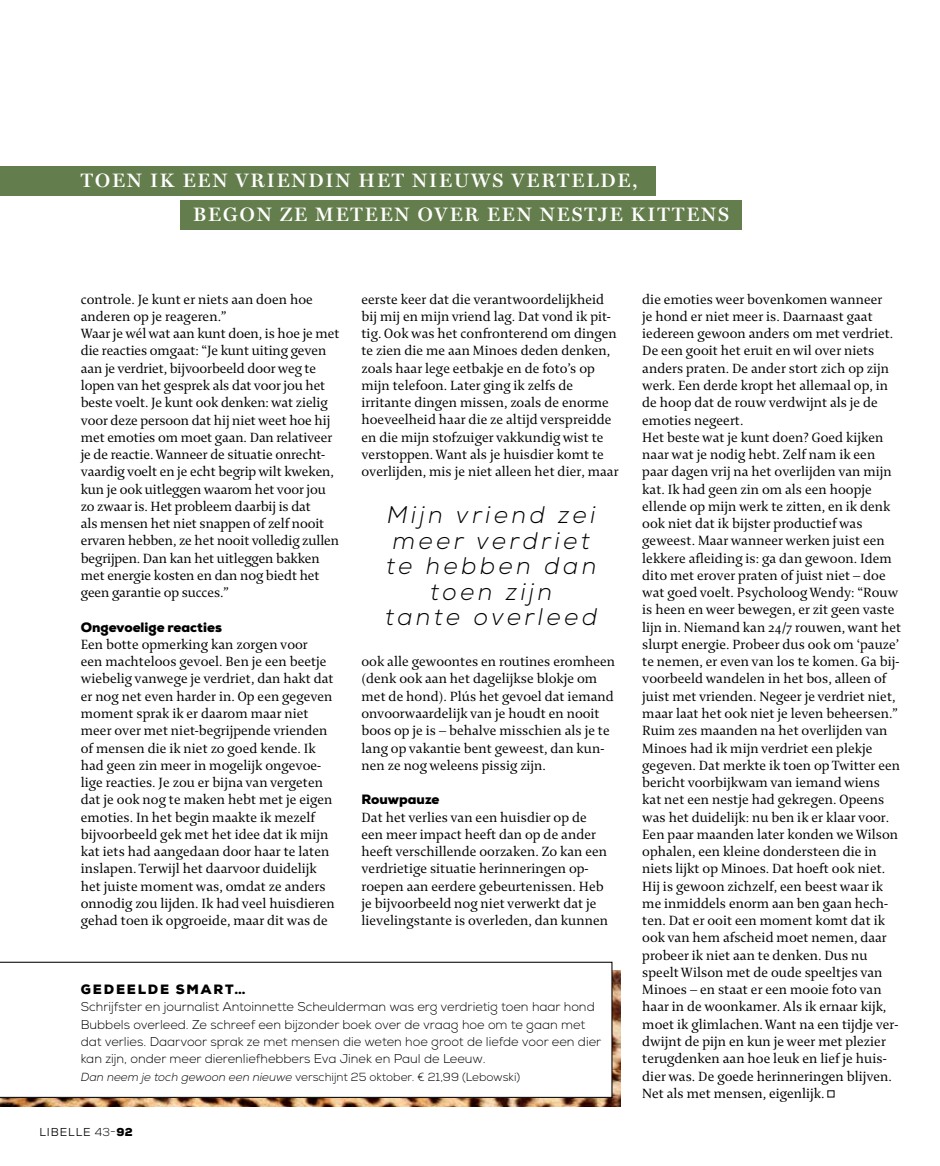
<style>
.page{position:relative;width:940px;height:1166px;background:#fff}
.page>*{position:absolute;margin:0;border:0;box-sizing:border-box;transform-origin:0 0}
.t1{font:italic 300 24px/25.5px "Nexa";letter-spacing:.15em;color:#000;text-align:center}
.t2{font:600 19.5px/34px "Miller Display";letter-spacing:.1em;color:#fff}
.t3{font:14.4px/17.2px "Enigma 2";color:#000}
.t4{font:900 13.5px "Nexa";color:#000}
.t5{font:900 13.5px "Nexa";letter-spacing:.135em;color:#000}
.t6{font:300 12.75px/17.2px "Nexa";color:#000}
.t7{font:300 11.7px "Nexa";color:#000}
.t8{font:11.55px "Nexa";letter-spacing:.08em;color:#000}
.s1{font-style:italic}
.s2{font-weight:300}
.s3{font-weight:900}
</style>
<div class="page">
<img style="left:0;top:969px;width:621px;height:137px">
<svg style="left:0;top:961px;width:612px;height:136px"></svg>
<div style="left:0;top:166px;width:655px;height:30px;background:#647d4c"></div>
<div style="left:181px;top:200px;width:561px;height:30px;background:#647d4c"></div>
<h2 class="t2" style="left:193px;top:164px;width:537px;text-indent:-112px">TOEN IK EEN VRIENDIN HET NIEUWS VERTELDE,<br>BEGON ZE METEEN OVER EEN NESTJE KITTENS</h2>
<p class="t3" style="left:81px;top:290px;width:260px">controle. Je kunt er niets aan doen hoe anderen op je reageren.”<br>Waar je wél wat aan kunt doen, is hoe je met die reacties omgaat: “Je kunt uiting geven aan je verdriet, bijvoorbeeld door weg te lopen van het gesprek als dat voor jou het beste voelt. Je kunt ook denken: wat zielig voor deze persoon dat hij niet weet hoe hij met emoties om moet gaan. Dan relativeer je de reactie. Wanneer de situatie onrecht&shy;vaardig voelt en je echt begrip wilt kweken, kun je ook uitleggen waarom het voor jou zo zwaar is. Het probleem daarbij is dat<br>als mensen het niet snappen of zelf nooit ervaren hebben, ze het nooit volledig zullen begrijpen. Dan kan het uitleggen bakken met energie kosten en dan nog biedt het geen garantie op succes.”</p>
<p class="t4" style="left:81px;top:618px;width:143px">Ongevoelige reacties</p>
<p class="t3" style="left:81px;top:635px;width:256px">Een botte opmerking kan zorgen voor<br>een machteloos gevoel. Ben je een beetje wiebelig vanwege je verdriet, dan hakt dat er nog net even harder in. Op een gegeven moment sprak ik er daarom maar niet meer over met niet-begrijpende vrienden of mensen die ik niet zo goed kende. Ik had geen zin meer in mogelijk ongevoe&shy;lige reacties. Je zou er bijna van vergeten dat je ook nog te maken hebt met je eigen emoties. In het begin maakte ik mezelf bijvoorbeeld gek met het idee dat ik mijn kat iets had aangedaan door haar te laten inslapen. Terwijl het daarvoor duidelijk het juiste moment was, omdat ze anders onnodig zou lijden. Ik had veel huisdieren gehad toen ik opgroeide, maar dit was de</p>
<p class="t3" style="left:361px;top:290px;width:258px">eerste keer dat die verantwoordelijkheid bij mij en mijn vriend lag. Dat vond ik pit&shy;tig. Ook was het confronterend om dingen te zien die me aan Minoes deden denken, zoals haar lege eetbakje en de foto’s op mijn telefoon. Later ging ik zelfs de irritante dingen missen, zoals de enorme hoeveelheid haar die ze altijd verspreidde en die mijn stofzuiger vakkundig wist te verstoppen. Want als je huisdier komt te overlijden, mis je niet alleen het dier, maar</p>
<h1 class="t1" style="left:385px;top:502px;width:214px">Mijn vriend zei meer verdriet te hebben dan toen zijn<br>tante overleed</h1>
<p class="t3" style="left:361px;top:652px;width:255px">ook alle gewoontes en routines eromheen (denk ook aan het dagelijkse blokje om met de hond). Plús het gevoel dat iemand onvoorwaardelijk van je houdt en nooit boos op je is – behalve misschien als je te lang op vakantie bent geweest, dan kun&shy;nen ze nog weleens pissig zijn.</p>
<p class="t4" style="left:361px;top:790px;width:80px">Rouwpauze</p>
<p class="t3" style="left:361px;top:807px;width:248px">Dat het verlies van een huisdier op de een meer impact heeft dan op de ander heeft verschillende oorzaken. Zo kan een verdrietige situatie herinneringen op&shy;roepen aan eerdere gebeurtenissen. Heb je bijvoorbeeld nog niet verwerkt dat je lievelingstante is overleden, dan kunnen</p>
<p class="t5" style="left:81px;top:980px;width:166px">GEDEELDE SMART…</p>
<p class="t6" style="left:81px;top:998px;width:522px">Schrijfster en journalist Antoinnette Scheulderman was erg verdrietig toen haar hond Bubbels overleed. Ze schreef een bijzonder boek over de vraag hoe om te gaan met dat verlies. Daarvoor sprak ze met mensen die weten hoe groot de liefde voor een dier kan zijn, onder meer dierenliefhebbers Eva Jinek en Paul de Leeuw.</p>
<p class="t7" style="left:81px;top:1069px;width:441px"><span class="s1">Dan neem je toch gewoon een nieuwe</span> verschijnt 25 oktober. € 21,99 (Lebowski)</p>
<p class="t8" style="left:39px;top:1123px;width:95px">LIBELLE <span class="s2">43-</span><span class="s3">92</span></p>
<p class="t3" style="left:642px;top:290px;width:261px">die emoties weer bovenkomen wanneer<br>je hond er niet meer is. Daarnaast gaat iedereen gewoon anders om met verdriet.<br>De een gooit het eruit en wil over niets anders praten. De ander stort zich op zijn werk. Een derde kropt het allemaal op, in de hoop dat de rouw verdwijnt als je de emoties negeert.<br>Het beste wat je kunt doen? Goed kijken naar wat je nodig hebt. Zelf nam ik een paar dagen vrij na het overlijden van mijn kat. Ik had geen zin om als een hoopje ellende op mijn werk te zitten, en ik denk ook niet dat ik bijster productief was geweest. Maar wanneer werken juist een lekkere afleiding is: ga dan gewoon. Idem dito met erover praten of juist niet – doe wat goed voelt. Psycholoog Wendy: “Rouw is heen en weer bewegen, er zit geen vaste lijn in. Niemand kan 24/7 rouwen, want het slurpt energie. Probeer dus ook om ‘pauze’ te nemen, er even van los te komen. Ga bij&shy;voorbeeld wandelen in het bos, alleen of juist met vrienden. Negeer je verdriet niet, maar laat het ook niet je leven beheersen.” Ruim zes maanden na het overlijden van Minoes had ik mijn verdriet een plekje gegeven. Dat merkte ik toen op Twitter een bericht voorbijkwam van iemand wiens kat net een nestje had gekregen. Opeens was het duidelijk: nu ben ik er klaar voor.<br>Een paar maanden later konden we Wilson ophalen, een kleine dondersteen die in niets lijkt op Minoes. Dat hoeft ook niet.<br>Hij is gewoon zichzelf, een beest waar ik me inmiddels enorm aan ben gaan hech&shy;ten. Dat er ooit een moment komt dat ik ook van hem afscheid moet nemen, daar probeer ik niet aan te denken. Dus nu speelt Wilson met de oude speeltjes van Minoes – en staat er een mooie foto van haar in de woonkamer. Als ik ernaar kijk, moet ik glimlachen. Want na een tijdje ver&shy;dwijnt de pijn en kun je weer met plezier terugdenken aan hoe leuk en lief je huis&shy;dier was. De goede herinneringen blijven.<br>Net als met mensen, eigenlijk.</p>
</div>
